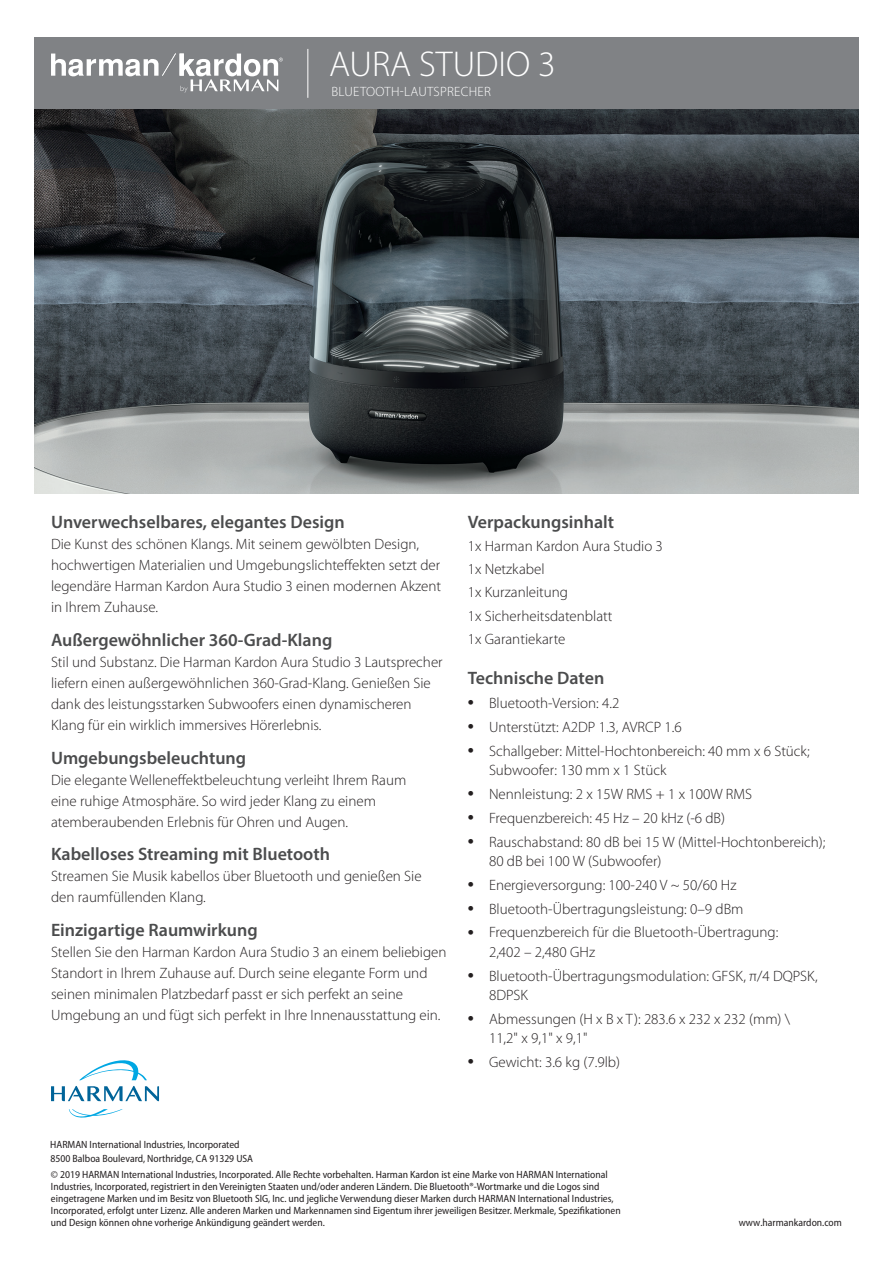
<style>
.page{position:relative;width:893px;height:1263px;background:#fff}
.page>*{position:absolute;margin:0;border:0;box-sizing:border-box;transform-origin:0 0}
.t1{font:300 36px "Myriad Pro";color:#fff}
.t2{font:600 18px "Myriad Pro";color:#4b4c4d}
.t3{font:300 15px/21px "Myriad Pro";color:#231f20}
.t4{font:300 13.5px "Myriad Pro";letter-spacing:.02em;color:#fff}
.t5{font:semi-condensed 10.5px/12px "Myriad Pro";color:#231f20}
.s1{font-weight:700;font-size:18px}
</style>
<div class="page">
<div style="left:34px;top:37px;width:825px;height:72px;background:#808285"></div>
<hr style="left:307px;top:49px;width:1px;height:49px;background:#fff">
<svg style="left:51px;top:53px;width:232px;height:40px"></svg>
<svg style="left:79px;top:1060px;width:68px;height:20px"></svg>
<svg style="left:69px;top:1109px;width:54px;height:9px"></svg>
<svg style="left:51px;top:1086px;width:108px;height:15px"></svg>
<img style="left:34px;top:109px;width:825px;height:384px">
<p class="t1" style="left:329px;top:44px;width:228px">AURA STUDIO 3</p>
<p class="t4" style="left:332px;top:84px;width:161px">BLUETOOTH-LAUTSPRECHER</p>
<p class="t2" style="left:51px;top:510px;width:295px">Unverwechselbares, elegantes Design</p>
<p class="t3" style="left:51px;top:534px;width:392px">Die Kunst des schönen Klangs. Mit seinem gewölbten Design, hochwertigen Materialien und Umgebungslichteffekten setzt der legendäre Harman Kardon Aura Studio 3 einen modernen Akzent in Ihrem Zuhause.</p>
<p class="t2" style="left:51px;top:628px;width:283px">Außergewöhnlicher 360-Grad-Klang</p>
<p class="t3" style="left:51px;top:651px;width:393px">Stil und Substanz. Die Harman Kardon Aura Studio 3 Lautsprecher liefern einen außergewöhnlichen 360-Grad-Klang. Genießen Sie dank des leistungsstarken Subwoofers einen dynamischeren Klang für ein wirklich immersives Hörerlebnis.</p>
<p class="t2" style="left:51px;top:746px;width:197px">Umgebungsbeleuchtung</p>
<p class="t3" style="left:51px;top:769px;width:357px">Die elegante Welleneffektbeleuchtung verleiht Ihrem Raum eine ruhige Atmosphäre. So wird jeder Klang zu einem atemberaubenden Erlebnis für Ohren und Augen.</p>
<p class="t2" style="left:51px;top:843px;width:281px">Kabelloses Streaming mit Bluetooth</p>
<p class="t3" style="left:51px;top:866px;width:372px">Streamen Sie Musik kabellos über Bluetooth und genießen Sie den raumfüllenden Klang.</p>
<p class="t2" style="left:51px;top:919px;width:208px">Einzigartige Raumwirkung</p>
<p class="t3" style="left:51px;top:942px;width:397px">Stellen Sie den Harman Kardon Aura Studio 3 an einem beliebigen Standort in Ihrem Zuhause auf. Durch seine elegante Form und seinen minimalen Platzbedarf passt er sich perfekt an seine Umgebung an und fügt sich perfekt in Ihre Innenausstattung ein.</p>
<p class="t2" style="left:468px;top:510px;width:148px">Verpackungsinhalt</p>
<p class="t3" style="left:468px;top:536px;width:197px">1x Harman Kardon Aura Studio 3</p>
<p class="t3" style="left:468px;top:559px;width:78px">1x Netzkabel</p>
<p class="t3" style="left:468px;top:582px;width:102px">1x Kurzanleitung</p>
<p class="t3" style="left:468px;top:605px;width:146px">1x Sicherheitsdatenblatt</p>
<p class="t3" style="left:468px;top:628px;width:99px">1x Garantiekarte</p>
<p class="t2" style="left:468px;top:667px;width:138px">Technische Daten</p>
<p class="t3" style="left:468px;top:693px;width:153px"><span class="s1">•</span> Bluetooth-Version: 4.2</p>
<p class="t3" style="left:468px;top:717px;width:216px"><span class="s1">•</span> Unterstützt: A2DP 1.3, AVRCP 1.6</p>
<p class="t3" style="left:489px;top:741px;width:322px;line-height:19.5px;text-indent:-21px"><span class="s1">•</span> Schallgeber: Mittel-Hochtonbereich: 40 mm x 6 Stück;<br>Subwoofer: 130 mm x 1 Stück</p>
<p class="t3" style="left:468px;top:784px;width:286px"><span class="s1">•</span> Nennleistung: 2 x 15W RMS + 1 x 100W RMS</p>
<p class="t3" style="left:468px;top:807px;width:259px"><span class="s1">•</span> Frequenzbereich: 45 Hz – 20 kHz (-6 dB)</p>
<p class="t3" style="left:489px;top:832px;width:338px;line-height:19.5px;text-indent:-21px"><span class="s1">•</span> Rauschabstand: 80 dB bei 15 W (Mittel-Hochtonbereich);<br>80 dB bei 100 W (Subwoofer)</p>
<p class="t3" style="left:468px;top:874px;width:270px"><span class="s1">•</span> Energieversorgung: 100-240 V ~ 50/60 Hz</p>
<p class="t3" style="left:468px;top:898px;width:277px"><span class="s1">•</span> Bluetooth-Übertragungsleistung: 0–9 dBm</p>
<p class="t3" style="left:489px;top:923px;width:291px;line-height:19.5px;text-indent:-21px"><span class="s1">•</span> Frequenzbereich für die Bluetooth-Übertragung:<br>2,402 – 2,480 GHz</p>
<p class="t3" style="left:489px;top:966px;width:330px;line-height:19.5px;text-indent:-21px"><span class="s1">•</span> Bluetooth-Übertragungsmodulation: GFSK, π/4 DQPSK,<br>8DPSK</p>
<p class="t3" style="left:489px;top:1009px;width:303px;line-height:19.5px;text-indent:-21px"><span class="s1">•</span> Abmessungen (H x B x T): 283.6 x 232 x 232 (mm) \<br>11,2" x 9,1" x 9,1"</p>
<p class="t3" style="left:468px;top:1052px;width:154px"><span class="s1">•</span> Gewicht: 3.6 kg (7.9lb)</p>
<p class="t5" style="left:50px;top:1138px;width:204px;line-height:13.5px">HARMAN International Industries, Incorporated<br>8500 Balboa Boulevard, Northridge, CA 91329 USA</p>
<p class="t5" style="left:51px;top:1169px;width:571px">© 2019 HARMAN International Industries, Incorporated. Alle Rechte vorbehalten. Harman Kardon ist eine Marke von HARMAN International Industries, Incorporated, registriert in den Vereinigten Staaten und/oder anderen Ländern. Die Bluetooth®-Wortmarke und die Logos sind eingetragene Marken und im Besitz von Bluetooth SIG, Inc. und jegliche Verwendung dieser Marken durch HARMAN International Industries, Incorporated, erfolgt unter Lizenz. Alle anderen Marken und Markennamen sind Eigentum ihrer jeweiligen Besitzer. Merkmale, Spezifikationen und Design können ohne vorherige Ankündigung geändert werden.</p>
<p class="t5" style="left:739px;top:1217px;width:105px">www.harmankardon.com</p>
</div>
